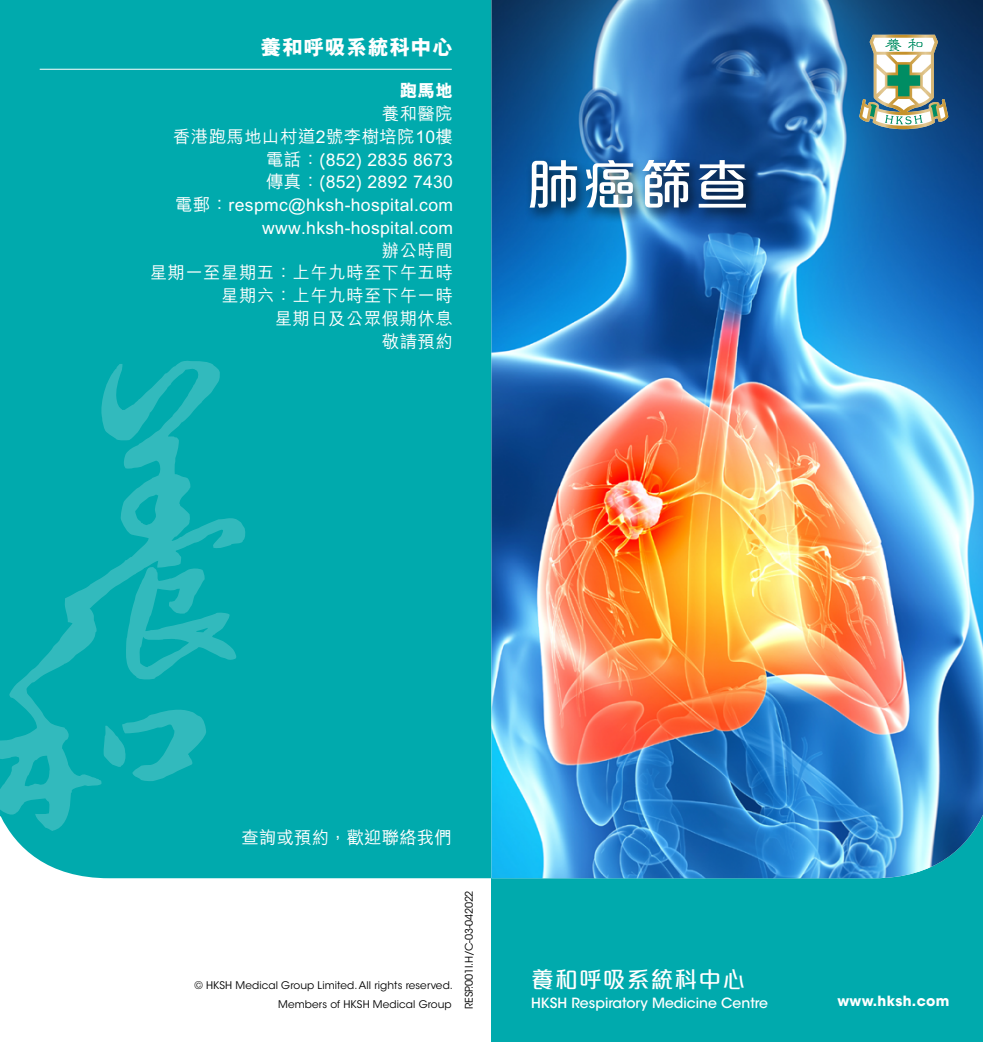
<style>
.page{position:relative;width:983px;height:1042px;background:#fff}
.page>*{position:absolute;margin:0;border:0;box-sizing:border-box;transform-origin:0 0}
.t1{font:500 54.25px "M Elle HK";color:#fff}
.t2{font:500 22.75px "M Elle HK";letter-spacing:.05em;color:#fff}
.t3{font:800 21px "M Hei HK";letter-spacing:.02em;color:#fff}
.t4{font:500 17.5px/22.8px "M Hei HK";letter-spacing:.02em;color:#fff;text-align:right}
.t5{font:500 17.5px "M Hei HK";color:#fff}
.t6{font:800 17.5px "M Hei HK";color:#fff}
.t7{font:500 14px "ITC Avant Garde Std";color:#fff}
.t8{font:700 14px "ITC Avant Garde Std";letter-spacing:.025em;color:#fff}
.t9{font:10.5px "ITC Avant Garde Std";letter-spacing:.01em;color:#000}
.t10{font:10.5px "ITC Avant Garde Std";letter-spacing:-.02em;color:#000}
</style>
<div class="page">
<div style="left:0;top:0;width:491px;height:878px;background:#00aaad"></div>
<svg style="left:0;top:360px;width:246px;height:472px;background:#0caeb0"></svg>
<hr style="left:40px;top:69px;width:411px;height:1px;background:#fff">
<div style="left:491px;top:0;width:491px;height:1042px;background:#00aaad"></div>
<img style="left:491px;top:0;width:491px;height:878px">
<div style="left:524px;top:155px;width:237px;height:68px;background:#000;opacity:.75"></div>
<svg style="left:859px;top:35px;width:88px;height:94px;background:#94aba0"></svg>
<p class="t3" style="left:260px;top:36px;width:194px">養和呼吸系統科中心</p>
<p class="t6" style="left:399px;top:82px;width:55px">跑馬地</p>
<p class="t4" style="left:150px;top:101px;width:305px">養和醫院<br>香港跑馬地山村道2號李樹培院10樓<br>電話：(852) 2835 8673<br>傳真：(852) 2892 7430<br>電郵：respmc@hksh-hospital.com www.hksh-hospital.com<br>辦公時間<br>星期一至星期五：上午九時至下午五時星期六：上午九時至下午一時<br>星期日及公眾假期休息<br>敬請預約</p>
<h1 class="t1" style="left:526px;top:158px;width:224px">肺癌篩查</h1>
<p class="t5" style="left:241px;top:824px;width:212px">查詢或預約，歡迎聯絡我們</p>
<p class="t9" style="left:194px;top:979px;width:260px">© HKSH Medical Group Limited. All rights reserved.</p>
<p class="t9" style="left:278px;top:997px;width:175px">Members of HKSH Medical Group</p>
<p class="t10" style="left:462px;top:1009px;width:120px;rotate:-90deg">RESP.001I.H/C-03-042022</p>
<h2 class="t2" style="left:531px;top:968px;width:215px">養和呼吸系統科中心</h2>
<p class="t7" style="left:531px;top:994px;width:238px">HKSH Respiratory Medicine Centre</p>
<p class="t8" style="left:837px;top:992px;width:114px">www.hksh.com</p>
</div>
